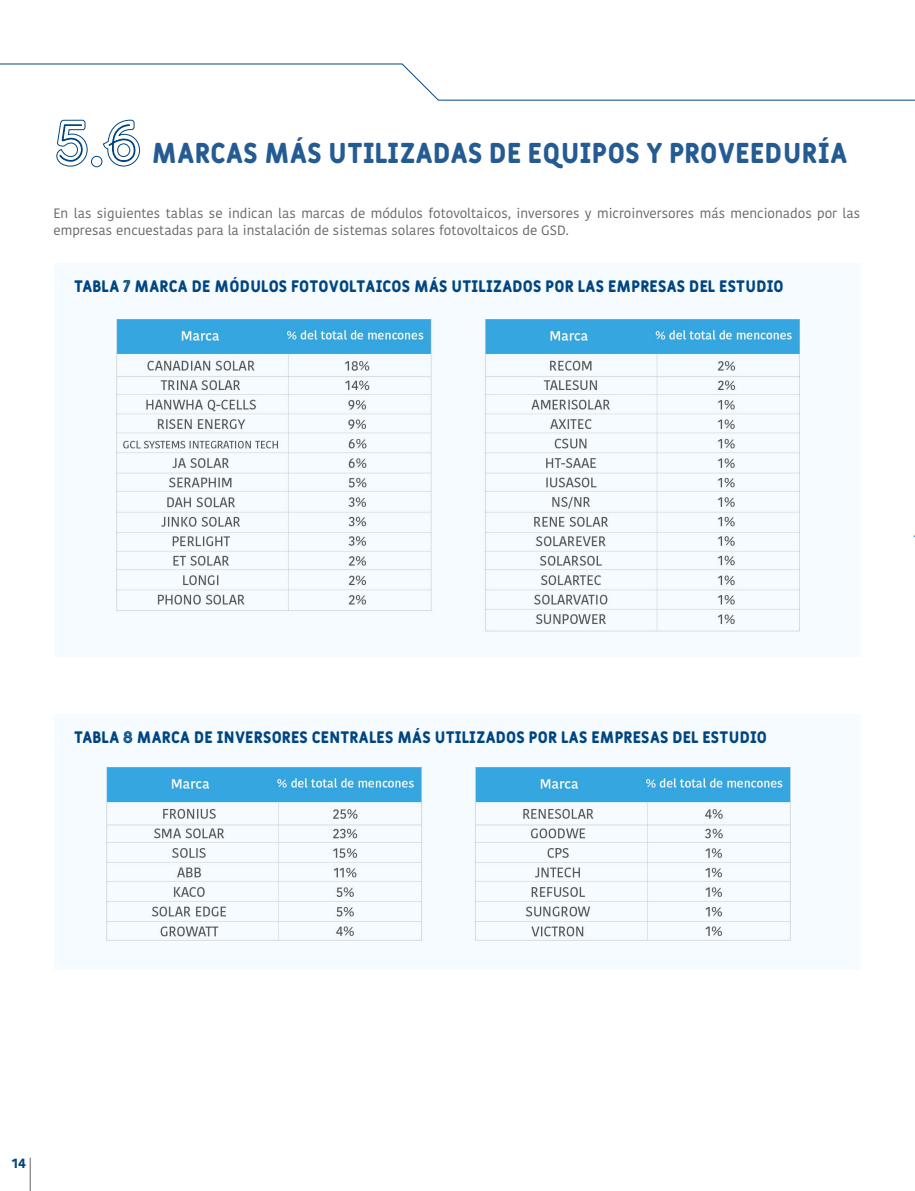
<style>
.page{position:relative;width:915px;height:1191px;background:#fff}
.page>*{position:absolute;margin:0;border:0;box-sizing:border-box;transform-origin:0 0}
.t1{font:28.5px "Fulbo Tano";letter-spacing:-.03em;color:#255b93}
.t2{font:16.5px "Fulbo Tano";letter-spacing:-.025em;color:#004581}
.t3{font:13.5px/16.5px "Kohinoor Devanagari";color:#646363}
.t4{font:700 13.5px "Kohinoor Devanagari";color:#004581}
</style>
<div class="page">
<svg style="left:56px;top:119px;width:32px;height:48px"></svg>
<div style="left:91px;top:156px;width:11px;height:11px;border:1px solid #004581;border-radius:50%"></div>
<svg style="left:103px;top:119px;width:37px;height:48px"></svg>
<svg style="left:0;top:64px;width:914px;height:36px"></svg>
<div style="left:54px;top:264px;width:806px;height:393px;background:#f5fbfe"></div>
<div style="left:54px;top:714px;width:806px;height:255px;background:#f5fbfe"></div>
<img style="left:116px;top:319px;width:683px;height:313px">
<img style="left:107px;top:767px;width:682px;height:174px">
<hr style="left:30px;top:1157px;width:1px;height:34px;background:#646363">
<h1 class="t1" style="left:151px;top:136px;width:698px">MARCAS MÁS UTILIZADAS DE EQUIPOS Y PROVEEDURÍA</h1>
<p class="t3" style="left:53px;top:205px;width:808px">En las siguientes tablas se indican las marcas de módulos fotovoltaicos, inversores y microinversores más mencionados por las empresas encuestadas para la instalación de sistemas solares fotovoltaicos de GSD.</p>
<p class="t2" style="left:74px;top:277px;width:711px">TABLA 7 MARCA DE MÓDULOS FOTOVOLTAICOS MÁS UTILIZADOS POR LAS EMPRESAS DEL ESTUDIO</p>
<p class="t2" style="left:74px;top:727px;width:694px">TABLA 8 MARCA DE INVERSORES CENTRALES MÁS UTILIZADOS POR LAS EMPRESAS DEL ESTUDIO</p>
<p class="t4" style="left:12px;top:1151px;width:16px">14</p>
</div>
